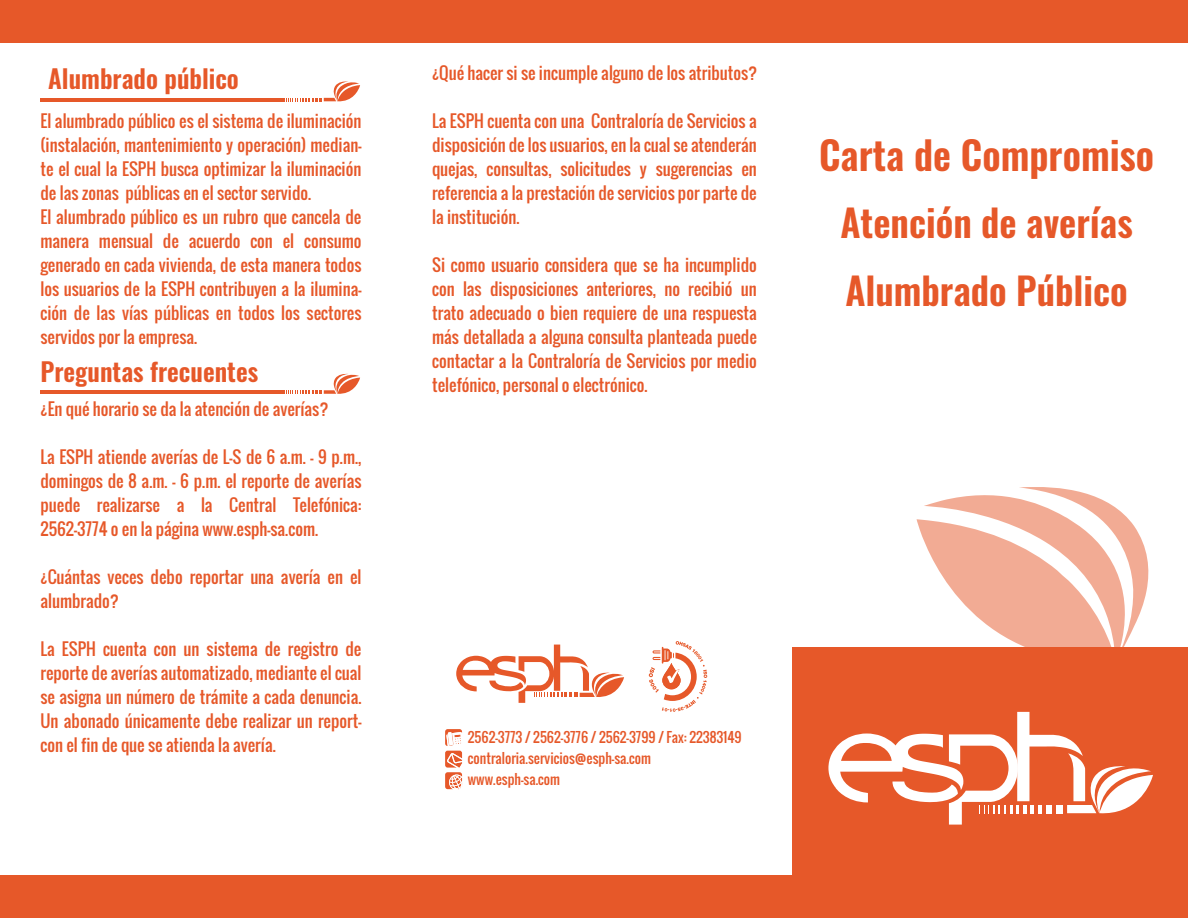
<style>
.page{position:relative;width:1188px;height:918px;background:#fff}
.page>*{position:absolute;margin:0;border:0;box-sizing:border-box;transform-origin:0 0}
.t1{font:600 39px "Oswald";color:#e65829}
.t2{font:600 37.5px/67.5px "Oswald";color:#e65829}
.t3{font:600 25.5px "Oswald";color:#e65829}
.t4{font:16.5px/24px "Oswald";color:#e65829;text-align:justify}
.t5{font:13.5px/20.5px "Oswald";color:#e65829}
</style>
<div class="page">
<svg style="left:649px;top:641px;width:58px;height:71px"></svg>
<div style="left:0;top:0;width:1188px;height:43px;background:#e65829"></div>
<div style="left:0;top:875px;width:794px;height:43px;background:#e65829"></div>
<svg style="left:456px;top:645px;width:168px;height:58px"></svg>
<svg style="left:288px;top:81px;width:72px;height:21px"></svg>
<hr style="left:40px;top:98px;width:245px;height:3px;background:#e65829">
<svg style="left:288px;top:374px;width:72px;height:20px"></svg>
<hr style="left:40px;top:390px;width:245px;height:4px;background:#e65829">
<div style="left:792px;top:648px;width:396px;height:270px;background:#e65829"></div>
<svg style="left:828px;top:712px;width:325px;height:113px"></svg>
<svg style="left:445px;top:729px;width:18px;height:60px"></svg>
<svg style="left:917px;top:487px;width:231px;height:161px"></svg>
<h3 class="t3" style="left:48px;top:61px;width:192px">Alumbrado público</h3>
<p class="t4" style="left:40px;top:109px;width:323px;text-align:left">El alumbrado público es el sistema de iluminación (instalación, mantenimiento y operación) median&shy;te el cual la ESPH busca optimizar la iluminación de las zonas públicas en el sector servido.<br>El alumbrado público es un rubro que cancela de manera mensual de acuerdo con el consumo generado en cada vivienda, de esta manera todos los usuarios de la ESPH contribuyen a la ilumina&shy;ción de las vías públicas en todos los sectores servidos por la empresa.</p>
<h3 class="t3" style="left:40px;top:354px;width:219px">Preguntas frecuentes</h3>
<p class="t4" style="left:40px;top:397px;width:290px">¿En qué horario se da la atención de averías?</p>
<p class="t4" style="left:40px;top:445px;width:323px">La ESPH atiende averías de L-S de 6 a.m. - 9 p.m., domingos de 8 a.m. - 6 p.m. el reporte de averías puede realizarse a la Central Telefónica:<br>2562-3774 o en la página www.esph-sa.com.</p>
<p class="t4" style="left:40px;top:565px;width:323px">¿Cuántas veces debo reportar una avería en el alumbrado?</p>
<p class="t4" style="left:40px;top:637px;width:323px">La ESPH cuenta con un sistema de registro de reporte de averías automatizado, mediante el cual se asigna un número de trámite a cada denuncia.<br>Un abonado únicamente debe realizar un report&shy;con el fin de que se atienda la avería.</p>
<p class="t4" style="left:432px;top:61px;width:327px">¿Qué hacer si se incumple alguno de los atributos?</p>
<p class="t4" style="left:432px;top:109px;width:326px">La ESPH cuenta con una Contraloría de Servicios a disposición de los usuarios, en la cual se atenderán quejas, consultas, solicitudes y sugerencias en referencia a la prestación de servicios por parte de la institución.</p>
<p class="t4" style="left:432px;top:253px;width:326px">Si como usuario considera que se ha incumplido con las disposiciones anteriores, no recibió un trato adecuado o bien requiere de una respuesta más detallada a alguna consulta planteada puede contactar a la Contraloría de Servicios por medio telefónico, personal o electrónico.</p>
<h1 class="t1" style="left:819px;top:128px;width:337px">Carta de Compromiso</h1>
<h2 class="t2" style="left:840px;top:190px;width:294px">Atención de averías<br>Alumbrado Público</h2>
<p class="t5" style="left:468px;top:727px;width:275px">2562-3773 / 2562-3776 / 2562-3799 / Fax: 22383149 contraloria.servicios@esph-sa.com www.esph-sa.com</p>
</div>
